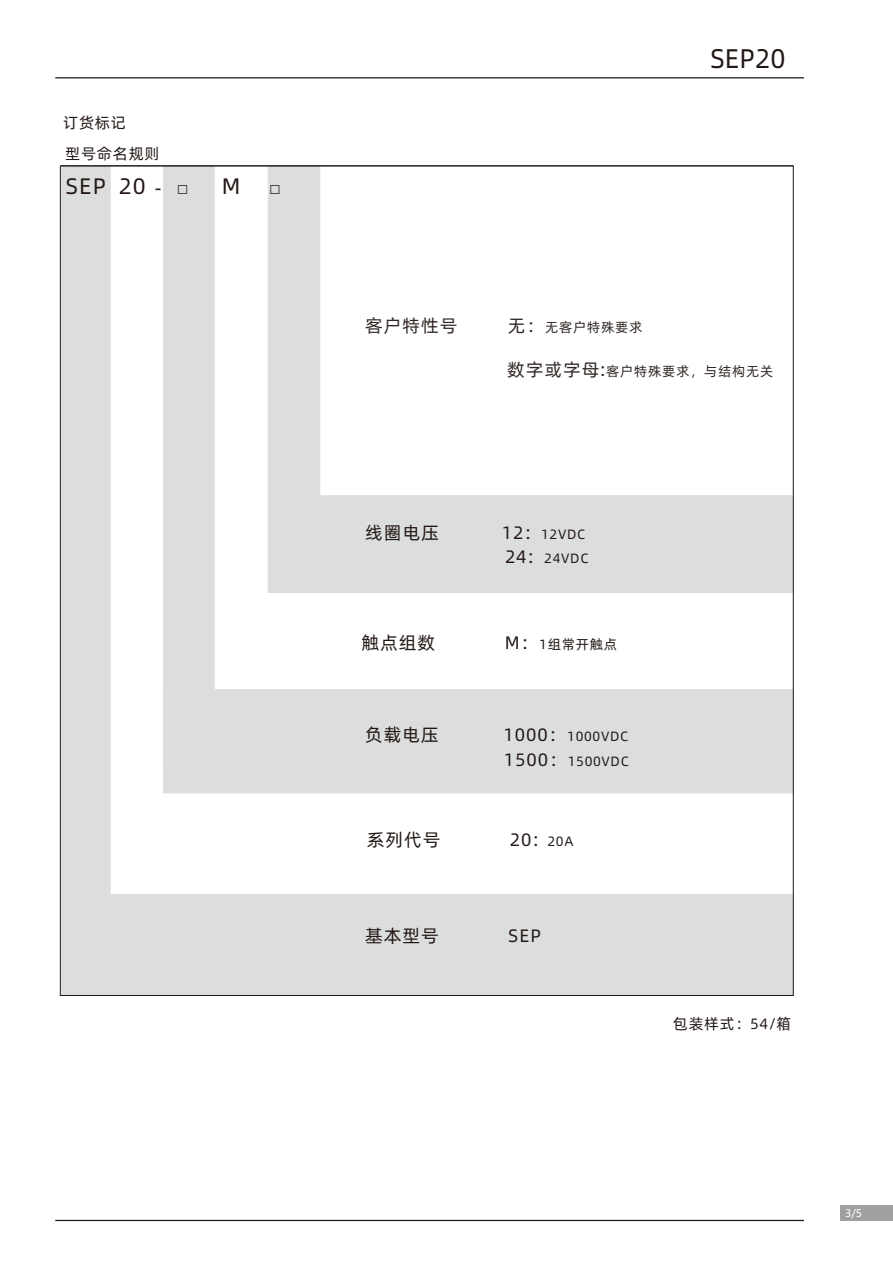
<style>
.page{position:relative;width:893px;height:1262px;background:#fff}
.page>*{position:absolute;margin:0;border:0;box-sizing:border-box;transform-origin:0 0}
.t1{font:27px "Alibaba Pu Hui Ti R";color:#231916}
.t2{font:22.5px "Alibaba Pu Hui Ti R";color:#231916}
.t3{font:18px "Alibaba Pu Hui Ti R";letter-spacing:.05em;color:#231916}
.t4{font:18px "Alibaba Pu Hui Ti R";letter-spacing:.05em;color:rgb(35 25 22/.94)}
.t5{font:18px "Microsoft Ya Hei";color:#231916}
.t6{font:15.3px "Alibaba Pu Hui Ti R";letter-spacing:.05em;color:#231916}
.t7{font:15px "Alibaba Pu Hui Ti R";letter-spacing:.05em;color:#231916}
.t8{font:13.5px/24.8px "Alibaba Pu Hui Ti R";letter-spacing:.05em;color:#231916}
.t9{font:13.5px "Alibaba Pu Hui Ti R";letter-spacing:.05em;color:rgb(35 25 22/.94)}
.t10{font:10.5px "Microsoft Ya Hei";color:#fff}
.s1{font-family:"Arial";font-size:18px}
.s2{font-family:"Microsoft Ya Hei";font-size:18px}
.s3{font-size:18px}
.s4{font-size:13.5px}
</style>
<div class="page">
<div style="left:840px;top:1205px;width:52px;height:16px;background:#a0a0a1"></div>
<div style="left:62px;top:167px;width:49px;height:827px;background:#dcdddd"></div>
<div style="left:163px;top:167px;width:52px;height:521px;background:#dcdddd"></div>
<div style="left:268px;top:167px;width:52px;height:426px;background:#dcdddd"></div>
<div style="left:275px;top:495px;width:519px;height:98px;background:#dcdddd"></div>
<div style="left:109px;top:893px;width:685px;height:102px;background:#dcdddd"></div>
<div style="left:163px;top:688px;width:631px;height:105px;background:#dcdddd"></div>
<hr style="left:55px;top:1219px;width:748px;height:2px;background:#231916">
<hr style="left:55px;top:77px;width:748px;height:1px;background:#231916">
<p class="t6" style="left:63px;top:115px;width:64px">订货标记</p>
<p class="t6" style="left:65px;top:145px;width:96px">型号命名规则</p>
<h2 class="t2" style="left:65px;top:175px;width:125px">SEP 20 <span class="s1">-</span> <span class="s2">□</span></h2>
<h2 class="t2" style="left:222px;top:175px;width:20px">M</h2>
<h3 class="t5" style="left:269px;top:179px;width:13px">□</h3>
<h1 class="t1" style="left:710px;top:45px;width:77px">SEP20</h1>
<h3 class="t4" style="left:365px;top:317px;width:94px">客户特性号</h3>
<p class="t9" style="left:508px;top:321px;width:136px"><span class="s3">无：</span>无客户特殊要求</p>
<p class="t9" style="left:507px;top:364px;width:268px"><span class="s3">数字或字母:</span>客户特殊要求，与结构无关</p>
<h3 class="t3" style="left:365px;top:523px;width:75px">线圈电压</h3>
<p class="t8" style="left:501px;top:521px;width:88px"><span class="s3">12：</span>12VDC<br><span class="s3">24:</span> 24VDC</p>
<h3 class="t3" style="left:361px;top:633px;width:75px">触点组数</h3>
<p class="t8" style="left:504px;top:632px;width:114px"><span class="s3">M：</span>1组常开触点</p>
<h3 class="t3" style="left:365px;top:726px;width:75px">负载电压</h3>
<p class="t8" style="left:503px;top:724px;width:127px"><span class="s3">1000：</span>1000VDC<br><span class="s3">1500：</span>1500VDC</p>
<h3 class="t3" style="left:367px;top:830px;width:75px">系列代号</h3>
<h3 class="t3" style="left:510px;top:830px;width:65px">20: <span class="s4">20A</span></h3>
<h3 class="t3" style="left:365px;top:926px;width:75px">基本型号</h3>
<h3 class="t3" style="left:508px;top:926px;width:34px">SEP</h3>
<p class="t7" style="left:673px;top:1016px;width:119px">包装样式：54/箱</p>
<p class="t10" style="left:845px;top:1208px;width:18px">3/5</p>
</div>
